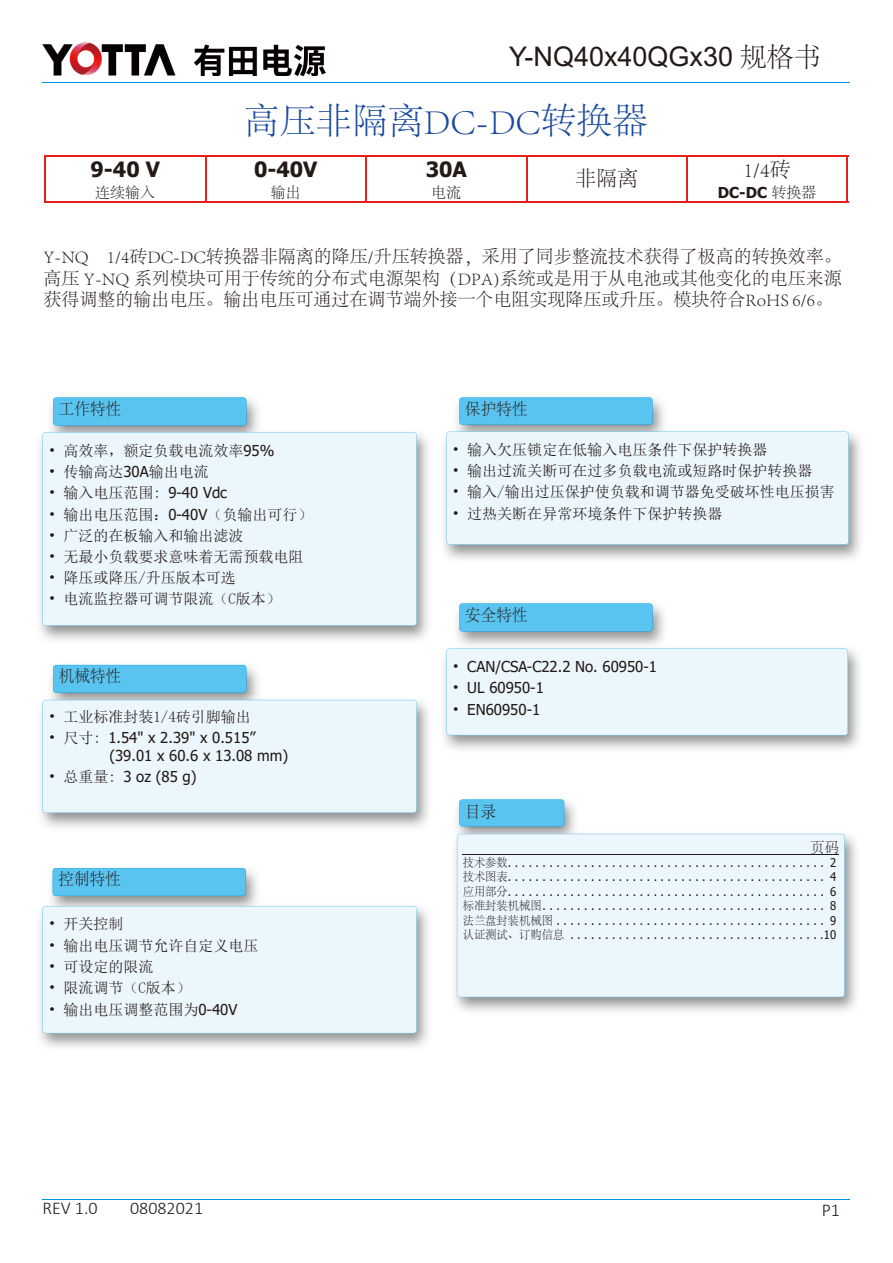
<style>
.page{position:relative;width:893px;height:1263px;background:#fff}
.page>*{position:absolute;margin:0;border:0;box-sizing:border-box;transform-origin:0 0}
.t1{font:300 36px "Adobe Song Std";color:#1a499d}
.t2{font:27px "Arial";color:#231916}
.t3{font:700 21px "Tahoma";color:#231916}
.t4{font:300 21px "Adobe Song Std";color:#231916}
.t5{font:300 18px/21.6px "Adobe Song Std";color:#231916;text-align:justify}
.t6{font:300 18px "Calibri";color:#231916}
.t7{font:300 16.5px "Adobe Song Std";letter-spacing:.01em;color:#231916;scale:.94 1}
.t8{font:15px "Sim Sun";color:#231916}
.t9{font:15px/18px "Tahoma";color:#231916}
.t10{font:300 15px "Adobe Song Std";color:#231916}
.t11{font:700 15px "Tahoma";color:#231916}
.t12{font:300 15px "Adobe Song Std";color:#231916;scale:.94 1}
.t13{font:12px/14.4px "Tahoma";color:#231916;text-align:justify;scale:.94 1}
.s1{font-family:"Adobe Song Std";font-weight:300}
.s2{font-family:"Tahoma"}
.s3{font-family:"Sim Sun"}
</style>
<div class="page">
<hr style="left:43px;top:83px;width:807px;height:1px;background:#0095dd">
<img style="left:43px;top:43px;width:282px;height:33px">
<hr style="left:43px;top:1199px;width:807px;height:1px;background:#0095dd">
<hr style="left:44px;top:155px;width:162px;height:1px;background:#e71f1b">
<hr style="left:206px;top:155px;width:160px;height:1px;background:#e71f1b">
<hr style="left:366px;top:155px;width:160px;height:1px;background:#e71f1b">
<hr style="left:526px;top:155px;width:161px;height:1px;background:#e71f1b">
<hr style="left:687px;top:155px;width:161px;height:1px;background:#e71f1b">
<hr style="left:44px;top:201px;width:162px;height:1px;background:#e71f1b">
<hr style="left:206px;top:201px;width:160px;height:1px;background:#e71f1b">
<hr style="left:366px;top:201px;width:160px;height:1px;background:#e71f1b">
<hr style="left:526px;top:201px;width:161px;height:1px;background:#e71f1b">
<hr style="left:687px;top:201px;width:161px;height:1px;background:#e71f1b">
<hr style="left:44px;top:156px;width:2px;height:27px;background:#e71f1b">
<svg style="left:44px;top:183px;width:2px;height:18px"></svg>
<hr style="left:365px;top:156px;width:2px;height:27px;background:#e71f1b">
<svg style="left:205px;top:156px;width:1px;height:45px"></svg>
<svg style="left:365px;top:183px;width:2px;height:18px"></svg>
<svg style="left:526px;top:156px;width:1px;height:45px"></svg>
<svg style="left:686px;top:156px;width:1px;height:45px"></svg>
<svg style="left:847px;top:156px;width:1px;height:45px"></svg>
<img style="left:456px;top:398px;width:208px;height:29px">
<svg style="left:459px;top:397px;width:194px;height:28px;background:#5ac3ef"></svg>
<img style="left:50px;top:398px;width:208px;height:30px">
<div style="left:53px;top:397px;width:193px;height:28px;background:#5ac4f1"></div>
<img style="left:39px;top:428px;width:389px;height:212px">
<div style="left:43px;top:432px;width:374px;height:194px;background:#ecf6fd"></div>
<img style="left:443px;top:427px;width:418px;height:133px">
<div style="left:446px;top:431px;width:403px;height:114px;background:#ecf6fd"></div>
<img style="left:50px;top:664px;width:208px;height:32px">
<svg style="left:53px;top:665px;width:193px;height:28px;background:#58c2f0"></svg>
<img style="left:40px;top:696px;width:389px;height:132px">
<div style="left:43px;top:700px;width:374px;height:113px;background:#ecf6fd"></div>
<img style="left:50px;top:869px;width:207px;height:33px">
<svg style="left:53px;top:868px;width:193px;height:28px;background:#58c3f0"></svg>
<img style="left:39px;top:902px;width:389px;height:146px">
<div style="left:43px;top:906px;width:374px;height:127px;background:#ecf6fd"></div>
<img style="left:456px;top:604px;width:208px;height:40px">
<div style="left:459px;top:603px;width:194px;height:28px;background:#5ac4f1"></div>
<img style="left:443px;top:644px;width:417px;height:106px">
<div style="left:446px;top:648px;width:402px;height:87px;background:#ecf6fd"></div>
<img style="left:456px;top:800px;width:120px;height:30px">
<div style="left:459px;top:799px;width:105px;height:27px;background:#5ac4f1"></div>
<img style="left:454px;top:830px;width:403px;height:182px">
<div style="left:457px;top:834px;width:388px;height:163px;background:#ecf6fd"></div>
<h2 class="t2" style="left:509px;top:38px;width:313px">Y-NQ40x40QGx30 <span class="s1">规格书</span></h2>
<h1 class="t1" style="left:244px;top:101px;width:406px">高压非隔离DC-DC转换器</h1>
<h3 class="t3" style="left:91px;top:155px;width:71px">9-40 V</h3>
<h3 class="t3" style="left:254px;top:155px;width:65px">0-40V</h3>
<h3 class="t3" style="left:426px;top:155px;width:43px">30A</h3>
<h3 class="t4" style="left:575px;top:167px;width:64px">非隔离</h3>
<h3 class="t4" style="left:743px;top:158px;width:49px">1/4砖</h3>
<p class="t10" style="left:95px;top:184px;width:61px">连续输入</p>
<p class="t10" style="left:271px;top:184px;width:31px">输出</p>
<p class="t10" style="left:431px;top:184px;width:31px">电流</p>
<p class="t11" style="left:718px;top:182px;width:100px">DC-DC <span class="s1">转换器</span></p>
<h3 class="t5" style="left:43px;top:246px;width:800px">Y-NQ 1/4砖DC-DC转换器非隔离的降压/升压转换器，采用了同步整流技术获得了极高的转换效率。高压 Y-NQ 系列模块可用于传统的分布式电源架构（DPA)系统或是用于从电池或其他变化的电压来源获得调整的输出电压。输出电压可通过在调节端外接一个电阻实现降压或升压。模块符合RoHS 6/6。</h3>
<h3 class="t7" style="left:59px;top:400px;width:68px">工作特性</h3>
<h3 class="t7" style="left:465px;top:400px;width:68px">保护特性</h3>
<p class="t8" style="left:48px;top:443px;width:228px">• 高效率，额定负载电流效率<span class="s2">95%</span></p>
<p class="t8" style="left:48px;top:464px;width:162px">• 传输高达<span class="s2">30A</span>输出电流</p>
<p class="t8" style="left:48px;top:485px;width:180px">• 输入电压范围: <span class="s2">9-40 Vdc</span></p>
<p class="t8" style="left:48px;top:507px;width:265px">• 输出电压范围：<span class="s2">0-40V</span>（负输出可行）</p>
<p class="t8" style="left:48px;top:528px;width:197px">• 广泛的在板输入和输出滤波</p>
<p class="t8" style="left:48px;top:549px;width:257px">• 无最小负载要求意味着无需预载电阻</p>
<p class="t8" style="left:48px;top:570px;width:189px">• 降压或降压/升压版本可选</p>
<p class="t8" style="left:48px;top:591px;width:234px">• 电流监控器可调节限流（C版本）</p>
<p class="t8" style="left:452px;top:442px;width:316px">• 输入欠压锁定在低输入电压条件下保护转换器</p>
<p class="t8" style="left:452px;top:463px;width:362px">• 输出过流关断可在过多负载电流或短路时保护转换器</p>
<p class="t8" style="left:452px;top:484px;width:384px">• 输入/输出过压保护使负载和调节器免受破坏性电压损害</p>
<p class="t8" style="left:452px;top:506px;width:271px">• 过热关断在异常环境条件下保护转换器</p>
<h3 class="t7" style="left:465px;top:606px;width:68px">安全特性</h3>
<p class="t9" style="left:452px;top:659px;width:206px"><span class="s3">•</span> CAN/CSA-C22.2 No. 60950-1</p>
<p class="t9" style="left:452px;top:680px;width:93px"><span class="s3">•</span> UL 60950-1</p>
<p class="t9" style="left:452px;top:701px;width:90px"><span class="s3">•</span> EN60950-1</p>
<h3 class="t7" style="left:59px;top:667px;width:68px">机械特性</h3>
<p class="t8" style="left:48px;top:709px;width:204px">• 工业标准封装1/4砖引脚输出</p>
<p class="t9" style="left:109px;top:729px;width:180px;text-indent:-61px"><span class="s3">• 尺寸:</span> 1.54" x 2.39" x 0.515” (39.01 x 60.6 x 13.08 mm)</p>
<p class="t9" style="left:48px;top:768px;width:150px"><span class="s3">• 总重量:</span> 3 oz (85 g)</p>
<h3 class="t7" style="left:58px;top:870px;width:68px">控制特性</h3>
<p class="t8" style="left:48px;top:916px;width:77px">• 开关控制</p>
<p class="t8" style="left:48px;top:938px;width:212px">• 输出电压调节允许自定义电压</p>
<p class="t8" style="left:48px;top:959px;width:107px">• 可设定的限流</p>
<p class="t8" style="left:48px;top:980px;width:144px">• 限流调节（C版本）</p>
<p class="t8" style="left:48px;top:1002px;width:190px">• 输出电压调整范围为<span class="s2">0-40V</span></p>
<h3 class="t6" style="left:43px;top:1197px;width:57px">REV 1.0</h3>
<h3 class="t6" style="left:130px;top:1197px;width:75px">08082021</h3>
<h3 class="t7" style="left:465px;top:803px;width:35px">目录</h3>
<p class="t12" style="left:811px;top:839px;width:32px">页码</p>
<p class="t13" style="left:463px;top:856px;width:399px"><span class="s1">技术参数</span>. . . . . . . . . . . . . . . . . . . . . . . . . . . . . . . . . . . . . . . . . . . . . . 2<span class="s1">技术图表</span>. . . . . . . . . . . . . . . . . . . . . . . . . . . . . . . . . . . . . . . . . . . . . . 4<span class="s1">应用部分</span>. . . . . . . . . . . . . . . . . . . . . . . . . . . . . . . . . . . . . . . . . . . . . . 6<span class="s1">标准封装机械图</span>. . . . . . . . . . . . . . . . . . . . . . . . . . . . . . . . . . . . . . . . . 8<span class="s1">法兰盘封装机械图</span> . . . . . . . . . . . . . . . . . . . . . . . . . . . . . . . . . . . . . . . 9<span class="s1">认证测试、订购信息</span> . . . . . . . . . . . . . . . . . . . . . . . . . . . . . . . . . . . . .10</p>
<h3 class="t6" style="left:822px;top:1198px;width:20px">P1</h3>
</div>
